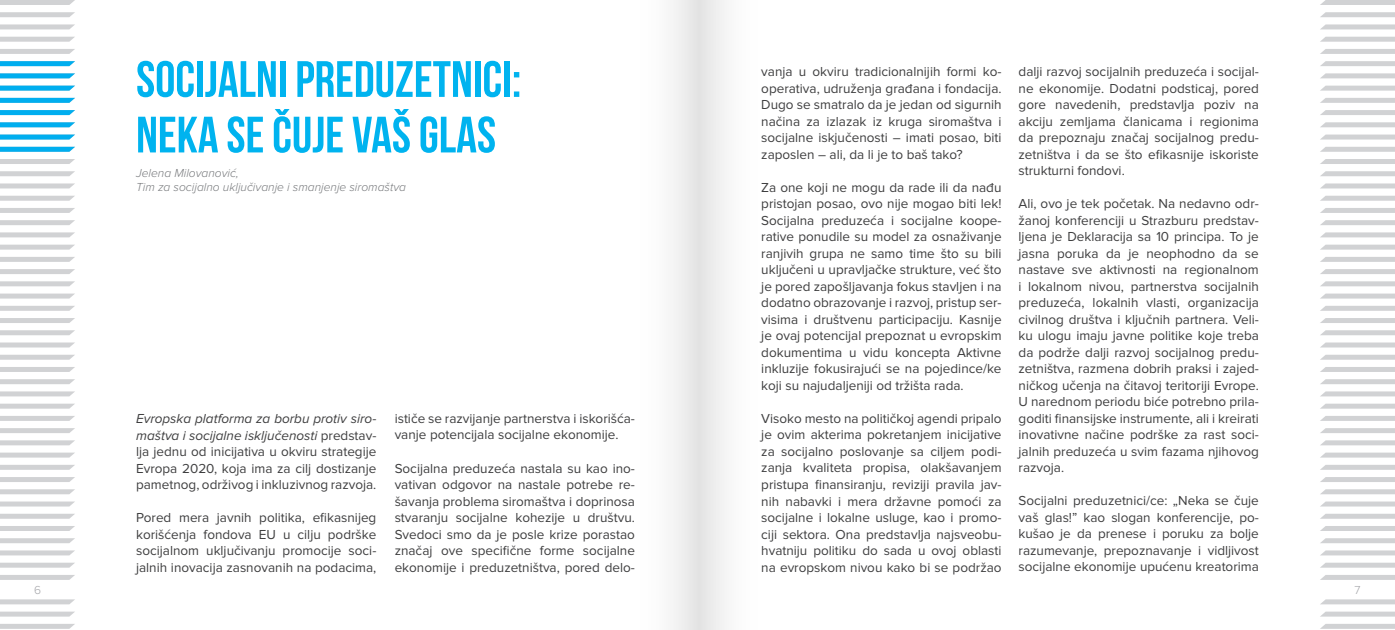
<style>
.page{position:relative;width:1395px;height:630px;background:#fff}
.page>*{position:absolute;margin:0;border:0;box-sizing:border-box;transform-origin:0 0}
.t1{font:51px/55.5px "Bebas Neue";color:#00b3ef}
.t2{font:13.5px/16.5px "Proxima Nova";color:#3e3e3f;text-align:justify}
.t3{font:italic 300 12px/13.5px "Proxima Nova";color:#76787b}
.t4{font:300 12px "Proxima Nova";color:#a4a5a9}
.s1{font-style:italic}
</style>
<div class="page">
<svg style="left:0;top:0;width:75px;height:5px"></svg>
<svg style="left:0;top:12px;width:75px;height:5px"></svg>
<svg style="left:0;top:24px;width:75px;height:5px"></svg>
<svg style="left:0;top:37px;width:75px;height:5px"></svg>
<svg style="left:0;top:49px;width:75px;height:5px"></svg>
<svg style="left:0;top:159px;width:75px;height:5px"></svg>
<svg style="left:0;top:171px;width:75px;height:5px"></svg>
<svg style="left:0;top:183px;width:75px;height:5px"></svg>
<svg style="left:0;top:196px;width:75px;height:4px"></svg>
<svg style="left:0;top:208px;width:75px;height:5px"></svg>
<svg style="left:0;top:220px;width:75px;height:5px"></svg>
<svg style="left:0;top:232px;width:75px;height:5px"></svg>
<svg style="left:0;top:244px;width:75px;height:5px"></svg>
<svg style="left:0;top:257px;width:75px;height:5px"></svg>
<svg style="left:0;top:269px;width:75px;height:5px"></svg>
<svg style="left:0;top:281px;width:75px;height:5px"></svg>
<svg style="left:0;top:293px;width:75px;height:5px"></svg>
<svg style="left:0;top:306px;width:75px;height:4px"></svg>
<svg style="left:0;top:318px;width:75px;height:5px"></svg>
<svg style="left:0;top:330px;width:75px;height:5px"></svg>
<svg style="left:0;top:342px;width:75px;height:5px"></svg>
<svg style="left:0;top:354px;width:75px;height:5px"></svg>
<svg style="left:0;top:367px;width:75px;height:5px"></svg>
<svg style="left:0;top:379px;width:75px;height:5px"></svg>
<svg style="left:0;top:391px;width:75px;height:5px"></svg>
<svg style="left:0;top:403px;width:75px;height:5px"></svg>
<svg style="left:0;top:416px;width:75px;height:4px"></svg>
<svg style="left:0;top:428px;width:75px;height:5px"></svg>
<svg style="left:0;top:440px;width:75px;height:5px"></svg>
<svg style="left:0;top:452px;width:75px;height:5px"></svg>
<svg style="left:0;top:465px;width:75px;height:4px"></svg>
<svg style="left:0;top:477px;width:75px;height:5px"></svg>
<svg style="left:0;top:489px;width:75px;height:5px"></svg>
<svg style="left:0;top:501px;width:75px;height:5px"></svg>
<svg style="left:0;top:513px;width:75px;height:5px"></svg>
<svg style="left:0;top:526px;width:75px;height:4px"></svg>
<svg style="left:0;top:538px;width:75px;height:5px"></svg>
<svg style="left:0;top:550px;width:75px;height:5px"></svg>
<svg style="left:0;top:562px;width:75px;height:5px"></svg>
<svg style="left:0;top:575px;width:75px;height:4px"></svg>
<svg style="left:0;top:599px;width:75px;height:5px"></svg>
<svg style="left:0;top:611px;width:75px;height:5px"></svg>
<svg style="left:0;top:624px;width:75px;height:4px"></svg>
<svg style="left:1320px;top:0;width:75px;height:5px"></svg>
<svg style="left:1320px;top:12px;width:75px;height:5px"></svg>
<svg style="left:1321px;top:24px;width:74px;height:5px"></svg>
<svg style="left:1320px;top:37px;width:75px;height:5px"></svg>
<svg style="left:1320px;top:49px;width:75px;height:5px"></svg>
<svg style="left:1320px;top:61px;width:75px;height:5px"></svg>
<svg style="left:1321px;top:73px;width:74px;height:5px"></svg>
<svg style="left:1320px;top:86px;width:75px;height:5px"></svg>
<svg style="left:1320px;top:98px;width:75px;height:5px"></svg>
<svg style="left:1320px;top:110px;width:75px;height:5px"></svg>
<svg style="left:1320px;top:122px;width:75px;height:5px"></svg>
<svg style="left:1321px;top:134px;width:74px;height:5px"></svg>
<svg style="left:1320px;top:147px;width:75px;height:5px"></svg>
<svg style="left:1320px;top:159px;width:75px;height:5px"></svg>
<svg style="left:1320px;top:171px;width:75px;height:5px"></svg>
<svg style="left:1321px;top:183px;width:74px;height:5px"></svg>
<svg style="left:1321px;top:196px;width:74px;height:4px"></svg>
<svg style="left:1320px;top:208px;width:75px;height:5px"></svg>
<svg style="left:1320px;top:220px;width:75px;height:5px"></svg>
<svg style="left:1321px;top:232px;width:74px;height:5px"></svg>
<svg style="left:1321px;top:244px;width:74px;height:5px"></svg>
<svg style="left:1320px;top:257px;width:75px;height:5px"></svg>
<svg style="left:1320px;top:269px;width:75px;height:5px"></svg>
<svg style="left:1320px;top:281px;width:75px;height:5px"></svg>
<svg style="left:1321px;top:293px;width:74px;height:5px"></svg>
<svg style="left:1321px;top:306px;width:74px;height:4px"></svg>
<svg style="left:1320px;top:318px;width:75px;height:5px"></svg>
<svg style="left:1320px;top:330px;width:75px;height:5px"></svg>
<svg style="left:1321px;top:342px;width:74px;height:5px"></svg>
<svg style="left:1321px;top:354px;width:74px;height:5px"></svg>
<svg style="left:1320px;top:367px;width:75px;height:5px"></svg>
<svg style="left:1320px;top:379px;width:75px;height:5px"></svg>
<svg style="left:1321px;top:391px;width:74px;height:5px"></svg>
<svg style="left:1321px;top:403px;width:74px;height:5px"></svg>
<svg style="left:1321px;top:416px;width:74px;height:4px"></svg>
<svg style="left:1320px;top:428px;width:75px;height:5px"></svg>
<svg style="left:1320px;top:440px;width:75px;height:5px"></svg>
<svg style="left:1321px;top:452px;width:74px;height:5px"></svg>
<svg style="left:1321px;top:465px;width:74px;height:4px"></svg>
<svg style="left:1320px;top:477px;width:75px;height:5px"></svg>
<svg style="left:1320px;top:489px;width:75px;height:5px"></svg>
<svg style="left:1321px;top:501px;width:74px;height:5px"></svg>
<svg style="left:1321px;top:513px;width:74px;height:5px"></svg>
<svg style="left:1321px;top:526px;width:74px;height:4px"></svg>
<svg style="left:1320px;top:538px;width:75px;height:5px"></svg>
<svg style="left:1321px;top:550px;width:74px;height:5px"></svg>
<svg style="left:1321px;top:562px;width:74px;height:5px"></svg>
<svg style="left:1321px;top:575px;width:74px;height:4px"></svg>
<svg style="left:1321px;top:599px;width:74px;height:5px"></svg>
<svg style="left:1321px;top:611px;width:74px;height:5px"></svg>
<svg style="left:1321px;top:624px;width:74px;height:4px"></svg>
<svg style="left:0;top:61px;width:75px;height:5px"></svg>
<svg style="left:0;top:73px;width:75px;height:5px"></svg>
<svg style="left:0;top:86px;width:75px;height:5px"></svg>
<svg style="left:0;top:98px;width:75px;height:5px"></svg>
<svg style="left:0;top:110px;width:75px;height:5px"></svg>
<svg style="left:0;top:122px;width:75px;height:5px"></svg>
<svg style="left:0;top:134px;width:75px;height:5px"></svg>
<svg style="left:0;top:147px;width:75px;height:5px"></svg>
<h1 class="t1" style="left:136px;top:51px;width:387px">SOCIJALNI PREDUZETNICI:<br>NEKA SE ČUJE VAŠ GLAS</h1>
<p class="t3" style="left:136px;top:167px;width:271px">Jelena Milovanović,<br>Tim za socijalno uključivanje i smanjenje siromaštva</p>
<p class="t2" style="left:136px;top:410px;width:242px"><span class="s1">Evropska platforma za borbu protiv siro&shy;maštva i socijalne isključenosti</span> predstav&shy;lja jednu od inicijativa u okviru strategije Evropa 2020, koja ima za cilj dostizanje pametnog, održivog i inkluzivnog razvoja.</p>
<p class="t2" style="left:136px;top:509px;width:242px">Pored mera javnih politika, efikasnijeg korišćenja fondova EU u cilju podrške socijalnom uključivanju promocije soci&shy;jalnih inovacija zasnovanih na podacima,</p>
<p class="t2" style="left:395px;top:410px;width:242px">ističe se razvijanje partnerstva i iskorišća&shy;vanje potencijala socijalne ekonomije.</p>
<p class="t2" style="left:395px;top:460px;width:242px">Socijalna preduzeća nastala su kao ino&shy;vativan odgovor na nastale potrebe re&shy;šavanja problema siromaštva i doprinosa stvaranju socijalne kohezije u društvu.<br>Svedoci smo da je posle krize porastao značaj ove specifične forme socijalne ekonomije i preduzetništva, pored delo-</p>
<p class="t2" style="left:761px;top:64px;width:242px">vanja u okviru tradicionalnijih formi ko&shy;operativa, udruženja građana i fondacija.<br>Dugo se smatralo da je jedan od sigurnih načina za izlazak iz kruga siromaštva i socijalne iskjučenosti – imati posao, biti zaposlen – ali, da li je to baš tako?</p>
<p class="t2" style="left:761px;top:179px;width:242px">Za one koji ne mogu da rade ili da nađu pristojan posao, ovo nije mogao biti lek!<br>Socijalna preduzeća i socijalne koope&shy;rative ponudile su model za osnaživanje ranjivih grupa ne samo time što su bili uključeni u upravljačke strukture, već što je pored zapošljavanja fokus stavljen i na dodatno obrazovanje i razvoj, pristup ser&shy;visima i društvenu participaciju. Kasnije je ovaj potencijal prepoznat u evropskim dokumentima u vidu koncepta Aktivne inkluzije fokusirajući se na pojedince/ke koji su najudaljeniji od tržišta rada.</p>
<p class="t2" style="left:761px;top:410px;width:242px">Visoko mesto na političkoj agendi pripalo je ovim akterima pokretanjem inicijative za socijalno poslovanje sa ciljem podi&shy;zanja kvaliteta propisa, olakšavanjem pristupa finansiranju, reviziji pravila jav&shy;nih nabavki i mera državne pomoći za socijalne i lokalne usluge, kao i promo&shy;ciji sektora. Ona predstavlja najsveobu&shy;hvatniju politiku do sada u ovoj oblasti na evropskom nivou kako bi se podržao</p>
<p class="t2" style="left:1018px;top:64px;width:242px">dalji razvoj socijalnih preduzeća i socijal&shy;ne ekonomije. Dodatni podsticaj, pored gore navedenih, predstavlja poziv na akciju zemljama članicama i regionima da prepoznaju značaj socijalnog predu&shy;zetništva i da se što efikasnije iskoriste strukturni fondovi.</p>
<p class="t2" style="left:1018px;top:196px;width:242px">Ali, ovo je tek početak. Na nedavno odr&shy;žanoj konferenciji u Strazburu predstav&shy;ljena je Deklaracija sa 10 principa. To je jasna poruka da je neophodno da se nastave sve aktivnosti na regionalnom i lokalnom nivou, partnerstva socijalnih preduzeća, lokalnih vlasti, organizacija civilnog društva i ključnih partnera. Veli&shy;ku ulogu imaju javne politike koje treba da podrže dalji razvoj socijalnog predu&shy;zetništva, razmena dobrih praksi i zajed&shy;ničkog učenja na čitavoj teritoriji Evrope.<br>U narednom periodu biće potrebno prila&shy;goditi finansijske instrumente, ali i kreirati inovativne načine podrške za rast soci&shy;jalnih preduzeća u svim fazama njihovog razvoja.</p>
<p class="t2" style="left:1018px;top:493px;width:242px">Socijalni preduzetnici/ce: „Neka se čuje vaš glas!” kao slogan konferencije, po&shy;kušao je da prenese i poruku za bolje razumevanje, prepoznavanje i vidljivost socijalne ekonomije upućenu kreatorima</p>
<p class="t4" style="left:34px;top:584px;width:9px">6</p>
<p class="t4" style="left:1354px;top:584px;width:8px">7</p>
</div>
